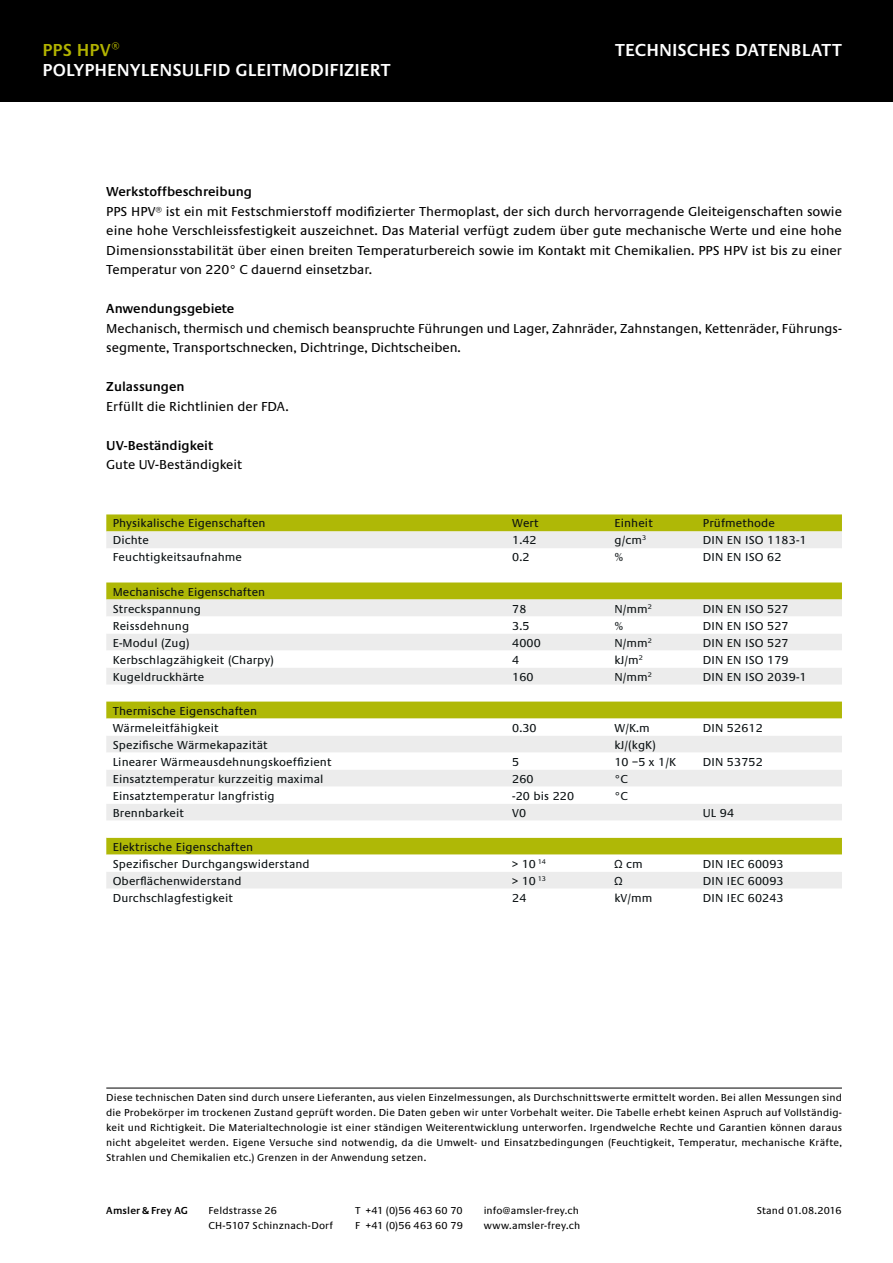
<style>
.page{position:relative;width:893px;height:1263px;background:#fff}
.page>*{position:absolute;margin:0;border:0;box-sizing:border-box;transform-origin:0 0}
.t1{font:600 18px "Praxis";letter-spacing:.005em;color:#fff}
.t2{font:600 18px "Praxis";letter-spacing:.01em;color:#b2b300}
.t3{font:13.5px/19.5px "Praxis";color:#000}
.t4{font:600 13.5px "Praxis";color:#000}
.t5{font:12px/17px "Praxis";letter-spacing:.01em;color:#0a1012}
.t6{font:10.5px/15px "Praxis";letter-spacing:.015em;color:#000}
.t7{font:600 10.5px "Praxis";letter-spacing:.015em;color:#000}
.s1{font-weight:600}
.s2{font-family:"Proxima Nova";font-weight:300}
</style>
<div class="page">
<div style="left:0;top:0;width:893px;height:102px;background:#000"></div>
<div style="left:106px;top:514px;width:736px;height:17px;background:#afb806"></div>
<div style="left:106px;top:531px;width:736px;height:17px;background:#ececec"></div>
<svg style="left:106px;top:582px;width:736px;height:306px"></svg>
<hr style="left:106px;top:1088px;width:736px;height:1px;background:#000">
<h1 class="t2" style="left:43px;top:40px;width:79px">PPS HPV®</h1>
<h1 class="t1" style="left:43px;top:60px;width:350px">POLYPHENYLENSULFID GLEITMODIFIZIERT</h1>
<h1 class="t1" style="left:615px;top:40px;width:228px">TECHNISCHES DATENBLATT</h1>
<p class="t3" style="left:106px;top:182px;width:737px"><span class="s1">Werkstoffbeschreibung<br></span>PPS HPV<span class="s2">®</span> ist ein mit Festschmierstoff modifizierter Thermoplast, der sich durch hervorragende Gleiteigenschaften sowie eine hohe Verschleissfestigkeit auszeichnet. Das Material verfügt zudem über gute mechanische Werte und eine hohe Dimensionsstabilität über einen breiten Temperaturbereich sowie im Kontakt mit Chemikalien. PPS HPV ist bis zu einer Temperatur von 220° C dauernd einsetzbar.</p>
<p class="t4" style="left:106px;top:301px;width:130px">Anwendungsgebiete</p>
<p class="t3" style="left:106px;top:319px;width:737px">Mechanisch, thermisch und chemisch beanspruchte Führungen und Lager, Zahnräder, Zahnstangen, Kettenräder, Führungs&shy;segmente, Transportschnecken, Dichtringe, Dichtscheiben.</p>
<p class="t4" style="left:106px;top:379px;width:80px">Zulassungen</p>
<p class="t3" style="left:106px;top:397px;width:184px">Erfüllt die Richtlinien der FDA.</p>
<p class="t4" style="left:106px;top:438px;width:108px">UV-Beständigkeit</p>
<p class="t3" style="left:106px;top:455px;width:137px">Gute UV-Beständigkeit</p>
<p class="t5" style="left:113px;top:515px;width:154px">Physikalische Eigenschaften</p>
<p class="t5" style="left:512px;top:515px;width:28px">Wert</p>
<p class="t5" style="left:614px;top:515px;width:40px">Einheit</p>
<p class="t5" style="left:703px;top:515px;width:74px">Prüfmethode</p>
<p class="t5" style="left:113px;top:532px;width:38px">Dichte</p>
<p class="t5" style="left:512px;top:532px;width:26px">1.42</p>
<p class="t5" style="left:614px;top:532px;width:33px">g/cm<sup>3</sup></p>
<p class="t5" style="left:703px;top:532px;width:105px">DIN EN ISO 1183-1</p>
<p class="t5" style="left:113px;top:549px;width:131px">Feuchtigkeitsaufnahme</p>
<p class="t5" style="left:512px;top:549px;width:19px">0.2</p>
<p class="t5" style="left:614px;top:549px;width:10px">%</p>
<p class="t5" style="left:703px;top:549px;width:80px">DIN EN ISO 62</p>
<p class="t5" style="left:113px;top:583px;width:154px">Mechanische Eigenschaften<br>Streckspannung</p>
<p class="t5" style="left:512px;top:600px;width:16px">78</p>
<p class="t5" style="left:614px;top:600px;width:39px">N/mm<sup>2</sup></p>
<p class="t5" style="left:703px;top:600px;width:87px">DIN EN ISO 527</p>
<p class="t5" style="left:113px;top:617px;width:78px">Reissdehnung</p>
<p class="t5" style="left:512px;top:617px;width:19px">3.5</p>
<p class="t5" style="left:614px;top:617px;width:14px">%²</p>
<p class="t5" style="left:703px;top:617px;width:87px">DIN EN ISO 527</p>
<p class="t5" style="left:113px;top:634px;width:78px">E-Modul (Zug)</p>
<p class="t5" style="left:512px;top:634px;width:30px">4000</p>
<p class="t5" style="left:614px;top:634px;width:39px">N/mm<sup>2</sup></p>
<p class="t5" style="left:703px;top:634px;width:87px">DIN EN ISO 527</p>
<p class="t5" style="left:113px;top:651px;width:163px">Kerbschlagzähigkeit (Charpy)</p>
<p class="t5" style="left:512px;top:651px;width:9px">4</p>
<p class="t5" style="left:614px;top:651px;width:37px">kJ/m<sup>2</sup>²²</p>
<p class="t5" style="left:703px;top:651px;width:87px">DIN EN ISO 179</p>
<p class="t5" style="left:113px;top:668px;width:93px">Kugeldruckhärte</p>
<p class="t5" style="left:512px;top:668px;width:23px">160</p>
<p class="t5" style="left:614px;top:668px;width:39px">N/mm<sup>2</sup></p>
<p class="t5" style="left:703px;top:668px;width:105px">DIN EN ISO 2039-1</p>
<p class="t5" style="left:113px;top:702px;width:146px">Thermische Eigenschaften<br>Wärmeleitfähigkeit</p>
<p class="t5" style="left:512px;top:719px;width:26px">0.30</p>
<p class="t5" style="left:614px;top:719px;width:37px">W/K.m</p>
<p class="t5" style="left:703px;top:719px;width:61px">DIN 52612</p>
<p class="t5" style="left:113px;top:736px;width:157px">Spezifische Wärmekapazität</p>
<p class="t5" style="left:614px;top:736px;width:43px">kJ/(kgK)</p>
<p class="t5" style="left:113px;top:753px;width:220px">Linearer Wärmeausdehnungskoeffizient</p>
<p class="t5" style="left:512px;top:753px;width:9px">5</p>
<p class="t5" style="left:614px;top:753px;width:63px">10 –5 x 1/K</p>
<p class="t5" style="left:703px;top:753px;width:61px">DIN 53752</p>
<p class="t5" style="left:113px;top:770px;width:212px">Einsatztemperatur kurzzeitig maximal</p>
<p class="t5" style="left:512px;top:770px;width:23px">260</p>
<p class="t5" style="left:614px;top:770px;width:15px">°C</p>
<p class="t5" style="left:113px;top:787px;width:163px">Einsatztemperatur langfristig</p>
<p class="t5" style="left:512px;top:787px;width:64px">-20 bis 220</p>
<p class="t5" style="left:614px;top:787px;width:15px">°C</p>
<p class="t5" style="left:113px;top:804px;width:73px">Brennbarkeit</p>
<p class="t5" style="left:512px;top:804px;width:15px">V0</p>
<p class="t5" style="left:703px;top:804px;width:33px">UL 94</p>
<p class="t5" style="left:113px;top:838px;width:199px">Elektrische Eigenschaften<br>Spezifischer Durchgangswiderstand</p>
<p class="t5" style="left:512px;top:855px;width:35px">&gt; 10 <sup>14</sup></p>
<p class="t5" style="left:614px;top:855px;width:30px">Ω cm</p>
<p class="t5" style="left:703px;top:855px;width:82px">DIN IEC 60093</p>
<p class="t5" style="left:113px;top:872px;width:130px">Oberflächenwiderstand</p>
<p class="t5" style="left:512px;top:872px;width:35px">&gt; 10 <sup>13</sup></p>
<p class="t5" style="left:614px;top:872px;width:9px">Ω</p>
<p class="t5" style="left:703px;top:872px;width:82px">DIN IEC 60093</p>
<p class="t5" style="left:113px;top:889px;width:122px">Durchschlagfestigkeit</p>
<p class="t5" style="left:512px;top:889px;width:16px">24</p>
<p class="t5" style="left:614px;top:889px;width:39px">kV/mm</p>
<p class="t5" style="left:703px;top:889px;width:82px">DIN IEC 60243</p>
<p class="t6" style="left:106px;top:1090px;width:737px;text-align:justify">Diese technischen Daten sind durch unsere Lieferanten, aus vielen Einzelmessungen, als Durchschnittswerte ermittelt worden. Bei allen Messungen sind die Probekörper im trockenen Zustand geprüft worden. Die Daten geben wir unter Vorbehalt weiter. Die Tabelle erhebt keinen Aspruch auf Vollständig&shy;keit und Richtigkeit. Die Materialtechnologie ist einer ständigen Weiterentwicklung unterworfen. Irgendwelche Rechte und Garantien können daraus nicht abgeleitet werden. Eigene Versuche sind notwendig, da die Umwelt- und Einsatzbedingungen (Feuchtigkeit, Temperatur, mechanische Kräfte, Strahlen und Chemikalien etc.) Grenzen in der Anwendung setzen.</p>
<p class="t7" style="left:106px;top:1205px;width:83px">Amsler &amp; Frey AG</p>
<p class="t6" style="left:208px;top:1203px;width:70px">Feldstrasse 26</p>
<p class="t6" style="left:757px;top:1203px;width:86px">Stand 01.08.2016</p>
<p class="t6" style="left:208px;top:1218px;width:126px">CH-5107 Schinznach-Dorf</p>
<p class="t6" style="left:355px;top:1203px;width:109px">T +41 (0)56 463 60 70<br>F +41 (0)56 463 60 79</p>
<p class="t6" style="left:484px;top:1203px;width:98px">info@amsler-frey.ch www.amsler-frey.ch</p>
</div>
